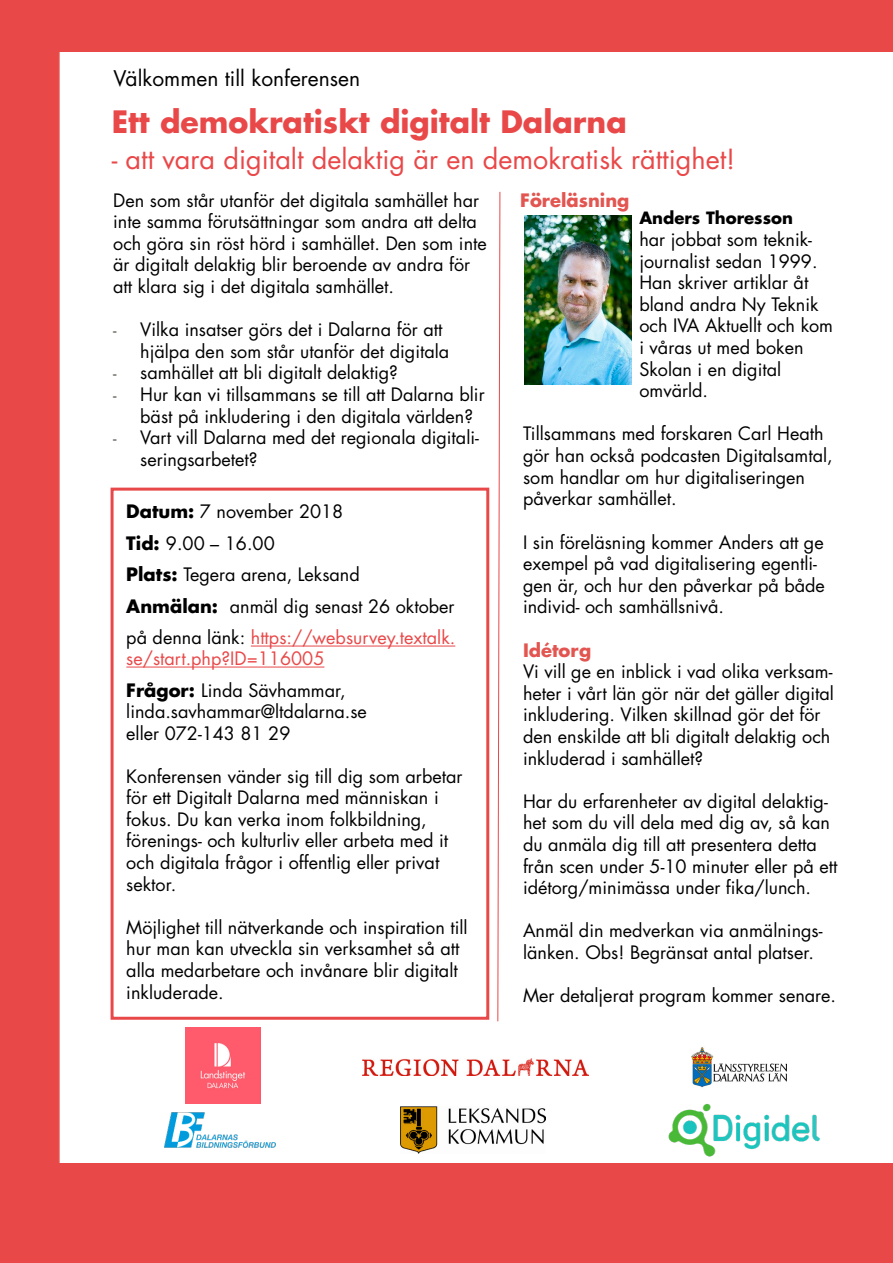
<style>
.page{position:relative;width:893px;height:1263px;background:#fff}
.page>*{position:absolute;margin:0;border:0;box-sizing:border-box;transform-origin:0 0}
.t1{font:700 30px "Futura Std";color:#e94849}
.t2{font:27px "Futura Std";color:#e94849}
.t3{font:21px "Futura Std";color:#000}
.Bildtext{font:18px/21.6px "Futura Std";color:#000}
.Bildtext-2{font:18px "Futura Std";color:#e94849}
.Bildtext-3{font:700 18px "Futura Std";color:#e35550}
.Bildtext-4{font:700 16.5px "Futura Std";color:#000}
.s1{font-size:16.5px;color:#57544f}
.s2{font-weight:700}
.s3{color:#e94849}
</style>
<div class="page">
<div style="left:0;top:51px;width:60px;height:1112px;background:#e94849"></div>
<img style="left:524px;top:215px;width:108px;height:169px">
<img style="left:363px;top:1058px;width:226px;height:18px">
<div style="left:0;top:0;width:893px;height:51px;background:#e94849"></div>
<div style="left:0;top:1163px;width:893px;height:100px;background:#e94849"></div>
<img style="left:186px;top:1027px;width:74px;height:76px">
<img style="left:691px;top:1047px;width:95px;height:41px">
<img style="left:164px;top:1112px;width:112px;height:36px">
<hr style="left:251px;top:646px;width:204px;height:1px;background:#e94849">
<hr style="left:126px;top:667px;width:198px;height:1px;background:#e94849">
<div style="left:111px;top:488px;width:378px;height:532px;border:3px solid #e94849"></div>
<svg style="left:497px;top:191px;width:4px;height:831px"></svg>
<img style="left:401px;top:1106px;width:145px;height:47px">
<img style="left:668px;top:1103px;width:152px;height:54px">
<p class="t3" style="left:113px;top:65px;width:248px">Välkommen till konferensen</p>
<p class="t1" style="left:112px;top:102px;width:517px">Ett demokratiskt digitalt Dalarna</p>
<p class="t2" style="left:112px;top:142px;width:625px">- att vara digitalt delaktig är en demokratisk rättighet!</p>
<p class="Bildtext" style="left:113px;top:189px;width:375px">Den som står utanför det digitala samhället har inte samma förutsättningar som andra att delta och göra sin röst hörd i samhället. Den som inte är digitalt delaktig blir beroende av andra för att klara sig i det digitala samhället.</p>
<p class="Bildtext" style="left:140px;top:319px;width:310px;text-indent:-27px"><span class="s1">-</span> Vilka insatser görs det i Dalarna för att hjälpa den som står utanför det digitala</p>
<p class="Bildtext" style="left:113px;top:362px;width:286px"><span class="s1">-</span> samhället att bli digitalt delaktig?</p>
<p class="Bildtext" style="left:140px;top:384px;width:346px;text-indent:-27px"><span class="s1">-</span> Hur kan vi tillsammans se till att Dalarna blir bäst på inkludering i den digitala världen?</p>
<p class="Bildtext" style="left:140px;top:427px;width:340px;text-indent:-27px"><span class="s1">-</span> Vart vill Dalarna med det regionala digitali&shy;seringsarbetet?</p>
<p class="Bildtext-3" style="left:520px;top:189px;width:111px">Föreläsning</p>
<p class="Bildtext-4" style="left:639px;top:207px;width:155px">Anders Thoresson</p>
<p class="Bildtext" style="left:639px;top:229px;width:180px">har jobbat som teknik&shy;journalist sedan 1999.</p>
<p class="Bildtext" style="left:639px;top:272px;width:195px">Han skriver artiklar åt bland andra Ny Teknik och IVA Aktuellt och kom i våras ut med boken<br>Skolan i en digital omvärld.</p>
<p class="Bildtext" style="left:523px;top:423px;width:311px">Tillsammans med forskaren Carl Heath gör han också podcasten Digitalsamtal, som handlar om hur digitaliseringen påverkar samhället.</p>
<p class="Bildtext" style="left:523px;top:531px;width:303px">I sin föreläsning kommer Anders att ge exempel på vad digitalisering egentli&shy;gen är, och hur den påverkar på både individ- och samhällsnivå.</p>
<p class="Bildtext-3" style="left:523px;top:638px;width:70px">Idétorg</p>
<p class="Bildtext" style="left:523px;top:661px;width:312px">Vi vill ge en inblick i vad olika verksam&shy;heter i vårt län gör när det gäller digital inkludering. Vilken skillnad gör det för den enskilde att bli digitalt delaktig och inkluderad i samhället?</p>
<p class="Bildtext" style="left:523px;top:790px;width:316px">Har du erfarenheter av digital delaktig&shy;het som du vill dela med dig av, så kan du anmäla dig till att presentera detta från scen under 5-10 minuter eller på ett idétorg/minimässa under fika/lunch.</p>
<p class="Bildtext" style="left:523px;top:920px;width:301px">Anmäl din medverkan via anmälnings&shy;länken. Obs! Begränsat antal platser.</p>
<p class="Bildtext" style="left:523px;top:985px;width:315px">Mer detaljerat program kommer senare.</p>
<p class="Bildtext" style="left:126px;top:501px;width:219px"><span class="s2">Datum:</span> 7 november 2018</p>
<p class="Bildtext" style="left:126px;top:532px;width:150px"><span class="s2">Tid:</span> 9.00 – 16.00</p>
<p class="Bildtext" style="left:126px;top:564px;width:235px"><span class="s2">Plats:</span> Tegera arena, Leksand</p>
<p class="Bildtext" style="left:126px;top:590px;width:331px;line-height:31.5px"><span class="s2">Anmälan:</span> anmäl dig senast 26 oktober på denna länk: <span class="s3">https://websurvey.textalk.</span></p>
<p class="Bildtext-2" style="left:126px;top:647px;width:200px">se/start.php?ID=116005</p>
<p class="Bildtext" style="left:126px;top:679px;width:221px"><span class="s2">Frågor:</span> Linda Sävhammar,</p>
<p class="Bildtext" style="left:126px;top:701px;width:242px">linda.savhammar@ltdalarna.se eller 072-143 81 29</p>
<p class="Bildtext" style="left:126px;top:765px;width:338px">Konferensen vänder sig till dig som arbetar för ett Digitalt Dalarna med människan i fokus. Du kan verka inom folkbildning,</p>
<p class="Bildtext" style="left:126px;top:830px;width:323px">förenings- och kulturliv eller arbeta med it och digitala frågor i offentlig eller privat sektor.</p>
<p class="Bildtext" style="left:126px;top:916px;width:343px">Möjlighet till nätverkande och inspiration till hur man kan utveckla sin verksamhet så att alla medarbetare och invånare blir digitalt inkluderade.</p>
</div>
